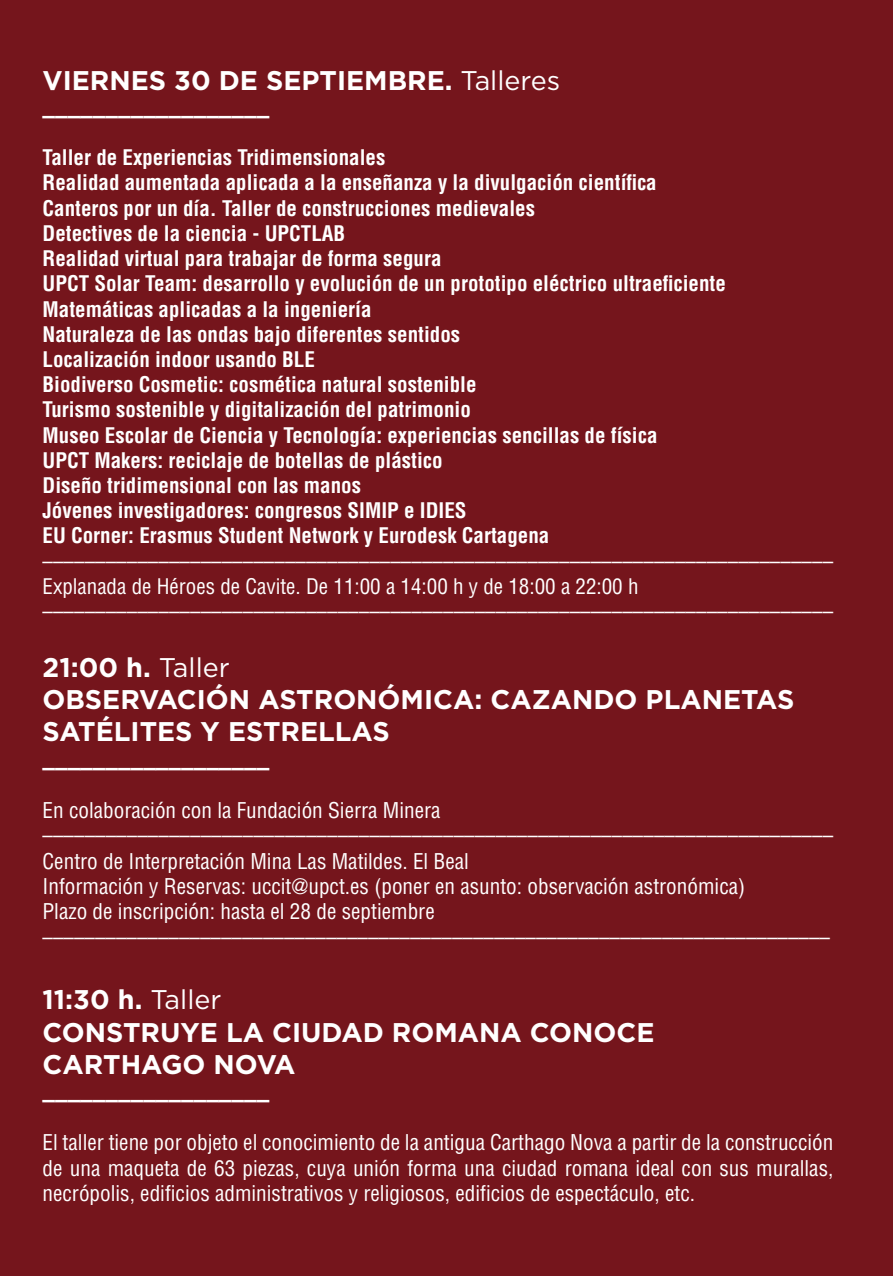
<style>
.page{position:relative;width:893px;height:1276px;background:#75151c}
.page>*{position:absolute;margin:0;border:0;box-sizing:border-box;transform-origin:0 0}
.t1{font:700 27px/32.4px "Gotham";color:#fff}
.t2{font:condensed 21.3px/25.5px "Helvetica LT Std";color:#fff}
.t3{font:700 condensed 21px/25.2px "Helvetica LT Std";color:#fff}
.t4{font:condensed 21px/25.2px "Helvetica LT Std";color:#fff}
.t5{font:900 21px "Gotham";color:#fff}
.s1{font-weight:400}
</style>
<div class="page">
<p class="t1" style="left:43px;top:63px;width:519px">VIERNES 30 DE SEPTIEMBRE. <span class="s1">Talleres</span></p>
<p class="t5" style="left:43px;top:95px;width:228px">__________________</p>
<p class="t3" style="left:43px;top:145px;width:685px">Taller de Experiencias Tridimensionales<br>Realidad aumentada aplicada a la enseñanza y la divulgación científica Canteros por un día. Taller de construcciones medievales<br>Detectives de la ciencia - UPCTLAB<br>Realidad virtual para trabajar de forma segura<br>UPCT Solar Team: desarrollo y evolución de un prototipo eléctrico ultraeficiente Matemáticas aplicadas a la ingeniería<br>Naturaleza de las ondas bajo diferentes sentidos<br>Localización indoor usando BLE<br>Biodiverso Cosmetic: cosmética natural sostenible<br>Turismo sostenible y digitalización del patrimonio<br>Museo Escolar de Ciencia y Tecnología: experiencias sencillas de física<br>UPCT Makers: reciclaje de botellas de plástico<br>Diseño tridimensional con las manos<br>Jóvenes investigadores: congresos SIMIP e IDIES<br>EU Corner: Erasmus Student Network y Eurodesk Cartagena</p>
<p class="t4" style="left:43px;top:548px;width:792px">–––––––––––––––––––––––––––––––––––––––––––––––––––––––––––––––––––––––––––<br>Explanada de Héroes de Cavite. De 11:00 a 14:00 h y de 18:00 a 22:00 h –––––––––––––––––––––––––––––––––––––––––––––––––––––––––––––––––––––––––––</p>
<p class="t1" style="left:43px;top:650px;width:753px">21:00 h. <span class="s1">Taller<br></span>OBSERVACIÓN ASTRONÓMICA: CAZANDO PLANETAS<br>SATÉLITES Y ESTRELLAS</p>
<p class="t5" style="left:43px;top:747px;width:228px">__________________</p>
<p class="t2" style="left:43px;top:797px;width:400px">En colaboración con la Fundación Sierra Minera</p>
<p class="t4" style="left:43px;top:822px;width:792px">–––––––––––––––––––––––––––––––––––––––––––––––––––––––––––––––––––––––––––</p>
<p class="t2" style="left:43px;top:848px;width:704px">Centro de Interpretación Mina Las Matildes. El Beal<br>Información y Reservas: uccit@upct.es (poner en asunto: observación astronómica)<br>Plazo de inscripción: hasta el 28 de septiembre</p>
<p class="t4" style="left:43px;top:924px;width:789px">–––––––––––––––––––––––––––––––––––––––––––––––––––––––––––––––––––––––––––</p>
<p class="t1" style="left:43px;top:983px;width:613px">11:30 h. <span class="s1">Taller<br></span>CONSTRUYE LA CIUDAD ROMANA CONOCE<br>CARTHAGO NOVA</p>
<p class="t5" style="left:43px;top:1080px;width:228px">__________________</p>
<p class="t2" style="left:43px;top:1129px;width:792px;text-align:justify">El taller tiene por objeto el conocimiento de la antigua Carthago Nova a partir de la construcción de una maqueta de 63 piezas, cuya unión forma una ciudad romana ideal con sus murallas, necrópolis, edificios administrativos y religiosos, edificios de espectáculo, etc.</p>
</div>
